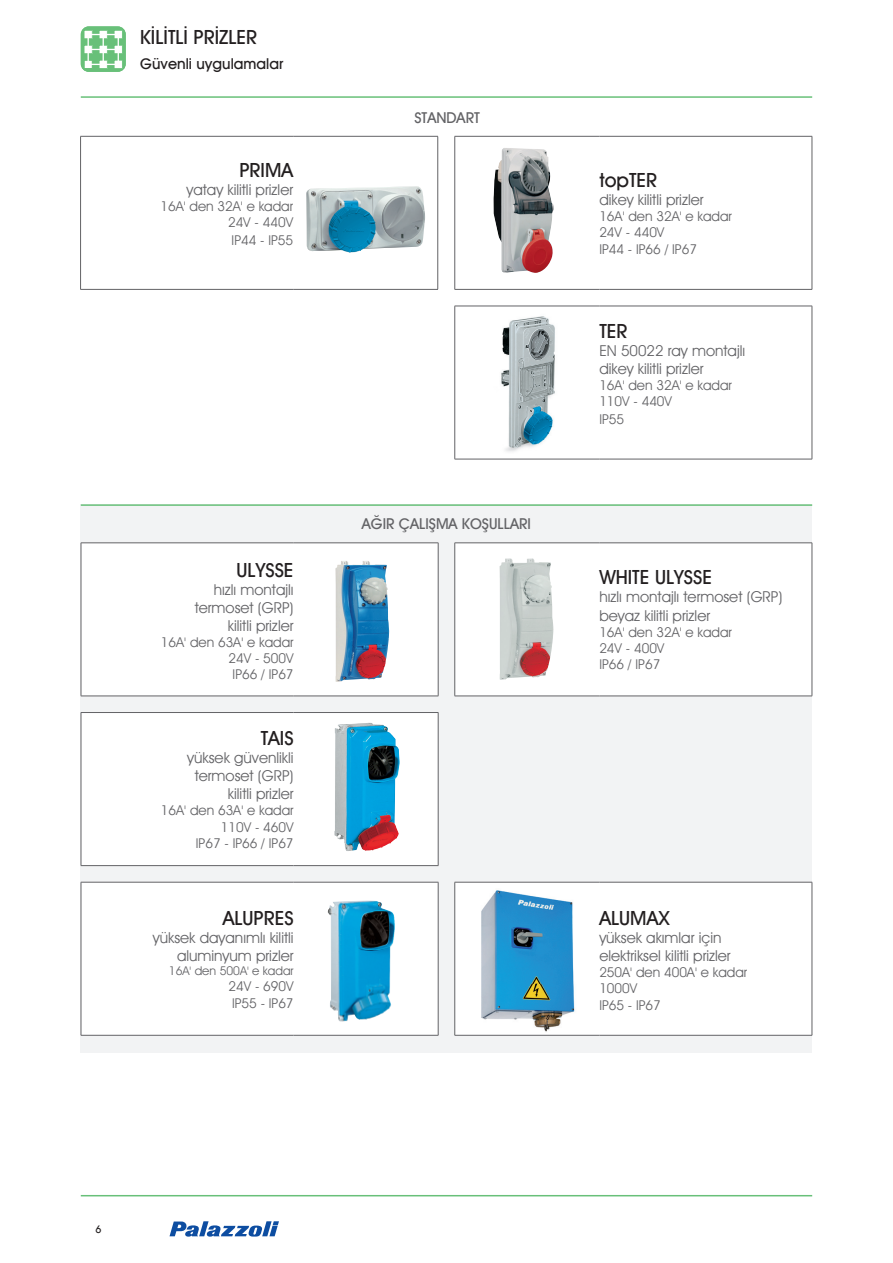
<style>
.page{position:relative;width:893px;height:1263px;background:#fff}
.page>*{position:absolute;margin:0;border:0;box-sizing:border-box;transform-origin:0 0}
.t1{font:500 19.5px "Avant Garde IT Cby BT";color:#231f20}
.t2{font:15px/18px "Avant Garde IT Cby BT";color:#636366}
.t3{font:500 15px "Avant Garde IT Cby BT";color:#636366}
.t4{font:500 15px "Avant Garde IT Cby BT";color:#231f20}
.t5{font:13.5px/16.2px "Avant Garde IT Cby BT";color:#636366}
.t6{font:12px "Avant Garde IT Cby BT";color:#636366}
.t7{font:500 10.5px "Avant Garde IT Cby BT";color:#231f20}
</style>
<div class="page">
<hr style="left:81px;top:96px;width:731px;height:2px;background:#68c079">
<div style="left:81px;top:26px;width:45px;height:46px;background:#68c079;border-radius:8px"></div>
<hr style="left:88px;top:34px;width:30px;height:1px;background:#fff">
<hr style="left:88px;top:49px;width:30px;height:1px;background:#fff">
<hr style="left:88px;top:64px;width:30px;height:1px;background:#fff">
<svg style="left:84px;top:30px;width:9px;height:38px"></svg>
<svg style="left:99px;top:30px;width:9px;height:39px"></svg>
<svg style="left:114px;top:30px;width:9px;height:39px"></svg>
<svg style="left:170px;top:1221px;width:109px;height:16px"></svg>
<hr style="left:81px;top:1195px;width:731px;height:1px;background:#68c079">
<div style="left:81px;top:504px;width:731px;height:549px;background:#f2f3f4"></div>
<img style="left:501px;top:316px;width:54px;height:136px">
<img style="left:493px;top:148px;width:61px;height:125px">
<hr style="left:81px;top:504px;width:731px;height:2px;background:#68c079">
<img style="left:306px;top:186px;width:119px;height:67px">
<hr style="left:80px;top:136px;width:213px;height:1px;background:#636366">
<hr style="left:80px;top:137px;width:1px;height:152px;background:#636366">
<hr style="left:293px;top:136px;width:145px;height:1px;background:#636366">
<hr style="left:437px;top:137px;width:1px;height:152px;background:#636366">
<hr style="left:455px;top:136px;width:144px;height:1px;background:#636366">
<hr style="left:454px;top:137px;width:1px;height:152px;background:#636366">
<hr style="left:599px;top:136px;width:213px;height:1px;background:#636366">
<hr style="left:812px;top:137px;width:1px;height:152px;background:#636366">
<hr style="left:80px;top:289px;width:213px;height:1px;background:#636366">
<hr style="left:293px;top:289px;width:145px;height:1px;background:#636366">
<hr style="left:455px;top:289px;width:144px;height:1px;background:#636366">
<hr style="left:599px;top:289px;width:213px;height:1px;background:#636366">
<hr style="left:455px;top:306px;width:144px;height:1px;background:#636366">
<hr style="left:454px;top:306px;width:1px;height:153px;background:#636366">
<hr style="left:599px;top:306px;width:213px;height:1px;background:#636366">
<hr style="left:812px;top:306px;width:1px;height:153px;background:#636366">
<hr style="left:455px;top:459px;width:144px;height:1px;background:#636366">
<hr style="left:599px;top:459px;width:213px;height:1px;background:#636366">
<svg style="left:81px;top:544px;width:731px;height:491px;fill:#fff"></svg>
<hr style="left:81px;top:543px;width:213px;height:1px;background:#636366">
<hr style="left:81px;top:543px;width:1px;height:153px;background:#636366">
<hr style="left:294px;top:543px;width:144px;height:1px;background:#636366">
<hr style="left:438px;top:543px;width:1px;height:153px;background:#636366">
<hr style="left:455px;top:543px;width:144px;height:1px;background:#636366">
<hr style="left:454px;top:543px;width:1px;height:153px;background:#636366">
<hr style="left:599px;top:543px;width:213px;height:1px;background:#636366">
<hr style="left:812px;top:543px;width:1px;height:153px;background:#636366">
<hr style="left:81px;top:696px;width:213px;height:1px;background:#636366">
<hr style="left:294px;top:696px;width:144px;height:1px;background:#636366">
<hr style="left:455px;top:696px;width:144px;height:1px;background:#636366">
<hr style="left:599px;top:696px;width:213px;height:1px;background:#636366">
<hr style="left:81px;top:712px;width:213px;height:1px;background:#636366">
<hr style="left:81px;top:713px;width:1px;height:152px;background:#636366">
<hr style="left:294px;top:712px;width:144px;height:1px;background:#636366">
<hr style="left:438px;top:713px;width:1px;height:152px;background:#636366">
<hr style="left:81px;top:865px;width:213px;height:1px;background:#636366">
<hr style="left:294px;top:865px;width:144px;height:1px;background:#636366">
<hr style="left:81px;top:882px;width:213px;height:1px;background:#636366">
<hr style="left:81px;top:882px;width:1px;height:153px;background:#636366">
<hr style="left:294px;top:882px;width:144px;height:1px;background:#636366">
<hr style="left:438px;top:882px;width:1px;height:153px;background:#636366">
<hr style="left:455px;top:882px;width:144px;height:1px;background:#636366">
<hr style="left:454px;top:882px;width:1px;height:153px;background:#636366">
<hr style="left:599px;top:882px;width:213px;height:1px;background:#636366">
<hr style="left:812px;top:882px;width:1px;height:153px;background:#636366">
<hr style="left:81px;top:1035px;width:213px;height:1px;background:#636366">
<hr style="left:294px;top:1035px;width:144px;height:1px;background:#636366">
<hr style="left:455px;top:1035px;width:144px;height:1px;background:#636366">
<hr style="left:599px;top:1035px;width:213px;height:1px;background:#636366">
<img style="left:328px;top:900px;width:67px;height:122px">
<img style="left:478px;top:889px;width:99px;height:143px">
<img style="left:335px;top:560px;width:54px;height:122px">
<img style="left:500px;top:558px;width:33px;height:122px">
<img style="left:334px;top:723px;width:66px;height:128px">
<h1 class="t1" style="left:140px;top:25px;width:118px">KİLİTLİ PRİZLER</h1>
<p class="t4" style="left:140px;top:54px;width:145px">Güvenli uygulamalar</p>
<h1 class="t1" style="left:240px;top:158px;width:55px">PRIMA</h1>
<p class="t2" style="left:186px;top:181px;width:108px">yatay kilitli prizler</p>
<p class="t5" style="left:161px;top:198px;width:134px;text-align:right">16A' den 32A' e kadar<br>24V - 440V</p>
<p class="t5" style="left:232px;top:232px;width:63px">IP44 - IP55</p>
<p class="t3" style="left:414px;top:108px;width:67px">STANDART</p>
<h1 class="t1" style="left:237px;top:558px;width:58px">ULYSSE</h1>
<p class="t2" style="left:195px;top:580px;width:100px;text-align:right">hızlı montajlı termoset (GRP) kilitli prizler</p>
<p class="t5" style="left:161px;top:634px;width:134px;text-align:right">16A' den 63A' e kadar<br>24V - 500V<br>IP66 / IP67</p>
<h1 class="t1" style="left:261px;top:726px;width:34px">TAIS</h1>
<p class="t2" style="left:187px;top:749px;width:108px;text-align:right">yüksek güvenlikli termoset (GRP) kilitli prizler</p>
<p class="t5" style="left:161px;top:802px;width:134px;text-align:right">16A' den 63A' e kadar<br>110V - 460V<br>IP67 - IP66 / IP67</p>
<h1 class="t1" style="left:223px;top:906px;width:72px">ALUPRES</h1>
<p class="t2" style="left:153px;top:928px;width:142px;text-align:right">yüksek dayanımlı kilitli aluminyum prizler</p>
<p class="t6" style="left:169px;top:963px;width:126px">16A' den 500A' e kadar</p>
<p class="t5" style="left:228px;top:978px;width:67px">24V - 690V<br>IP55 - IP67</p>
<p class="t3" style="left:362px;top:515px;width:171px">AĞIR ÇALIŞMA KOŞULLARI</p>
<h1 class="t1" style="left:599px;top:168px;width:59px">topTER</h1>
<p class="t2" style="left:599px;top:190px;width:106px">dikey kilitli prizler</p>
<p class="t5" style="left:599px;top:208px;width:134px">16A' den 32A' e kadar<br>24V - 440V<br>IP44 - IP66 / IP67</p>
<h1 class="t1" style="left:599px;top:319px;width:30px">TER</h1>
<p class="t2" style="left:599px;top:341px;width:147px">EN 50022 ray montajlı dikey kilitli prizler</p>
<p class="t5" style="left:599px;top:377px;width:134px">16A' den 32A' e kadar<br>110V - 440V</p>
<p class="t5" style="left:599px;top:411px;width:26px">IP55</p>
<h1 class="t1" style="left:599px;top:566px;width:114px">WHITE ULYSSE</h1>
<p class="t2" style="left:599px;top:588px;width:185px">hızlı montajlı termoset (GRP) beyaz kilitli prizler</p>
<p class="t5" style="left:599px;top:624px;width:134px">16A' den 32A' e kadar<br>24V - 400V<br>IP66 / IP67</p>
<h1 class="t1" style="left:599px;top:906px;width:72px">ALUMAX</h1>
<p class="t2" style="left:599px;top:928px;width:133px">yüksek akımlar için elektriksel kilitli prizler</p>
<p class="t5" style="left:599px;top:964px;width:149px">250A' den 400A' e kadar<br>1000V<br>IP65 - IP67</p>
<p class="t7" style="left:96px;top:1222px;width:8px">6</p>
</div>
